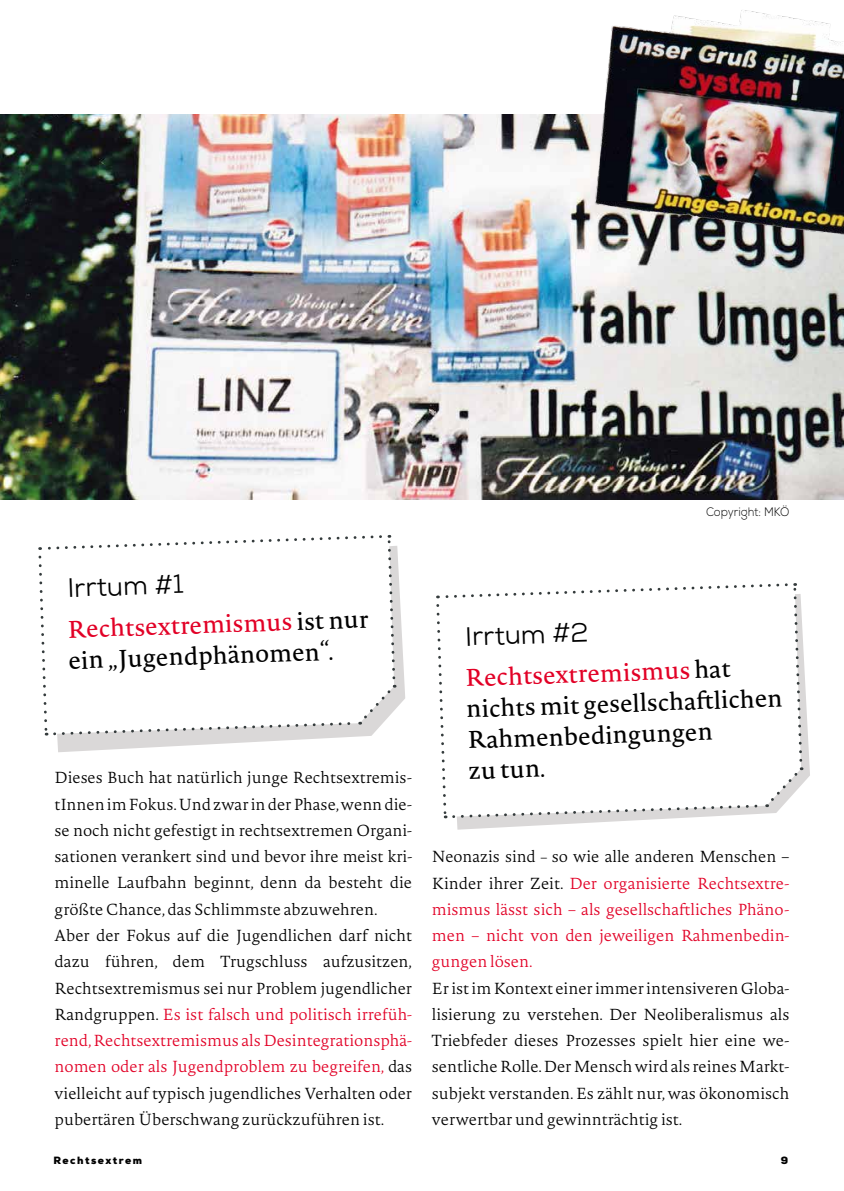
<style>
.page{position:relative;width:844px;height:1191px;background:#fff}
.page>*{position:absolute;margin:0;border:0;box-sizing:border-box;transform-origin:0 0}
.t1{font:26.6px "Nexa";color:#000}
.t2{font:23.8px/31px "Novel Pro";color:#000}
.t3{font:200 15.75px/26.2px "Novel Pro";color:#000}
.t4{font:200 15.75px/26.2px "Novel Pro";color:#e20026;text-align:justify}
.t5{font:300 12.25px "Nexa";color:#000;scale:.93 1}
.t6{font:900 10.5px "Nexa";letter-spacing:.14em;color:#000}
.s1{color:#e20026}
.s2{color:#000}
.s3{font-size:14px;color:#000}
</style>
<div class="page">
<img style="left:1px;top:114px;width:842px;height:386px">
<img style="left:573px;top:10px;width:270px;height:239px">
<svg style="left:57px;top:546px;width:348px;height:206px"></svg>
<svg style="left:38px;top:535px;width:358px;height:201px"></svg>
<svg style="left:457px;top:646px;width:352px;height:183px"></svg>
<svg style="left:436px;top:583px;width:367px;height:236px"></svg>
<img style="left:0;top:114px;width:1px;height:508px">
<p class="t5" style="left:705px;top:505px;width:91px">Copyright: MKÖ</p>
<h1 class="t1" style="left:67px;top:571px;width:118px;rotate:-2deg">Irrtum #1</h1>
<h2 class="t2" style="left:67px;top:613px;width:303px;rotate:-2deg"><span class="s1">Rechtsextremismus</span> ist nur ein „Jugendphänomen“.</h2>
<p class="t3" style="left:55px;top:764px;width:359px">Dieses Buch hat natürlich junge Rechtsextremis&shy;tInnen im Fokus. Und zwar in der Phase, wenn die&shy;se noch nicht gefestigt in rechtsextremen Organi&shy;sationen verankert sind und bevor ihre meist kri&shy;minelle Laufbahn beginnt, denn da besteht die größte Chance, das Schlimmste abzuwehren.<br>Aber der Fokus auf die Jugendlichen darf nicht dazu führen, dem Trugschluss aufzusitzen, Rechtsextremismus sei nur Problem jugendlicher Randgruppen. <span class="s1">Es ist falsch und politisch irrefüh&shy;rend, Rechtsextremismus als Desintegrationsphä&shy;nomen oder als Jugendproblem zu begreifen,</span> das vielleicht auf typisch jugendliches Verhalten oder pubertären Überschwang zurückzuführen ist.</p>
<h1 class="t1" style="left:464px;top:619px;width:125px;rotate:-2deg">Irrtum #2</h1>
<h2 class="t2" style="left:464px;top:661px;width:318px;rotate:-2deg"><span class="s1">Rechtsextremismus</span> hat nichts mit gesellschaft lichen<br>Rahmenbedingungen<br>zu tun.</h2>
<p class="t4" style="left:432px;top:843px;width:359px"><span class="s2">Neonazis sind</span> <span class="s3">–</span> <span class="s2">so wie alle anderen Menschen – Kinder ihrer Zeit.</span> Der organisierte Rechtsextre&shy;mismus lässt sich – als gesellschaftliches Phäno&shy;men – nicht von den jeweiligen Rahmenbedin&shy;gungen lösen.</p>
<p class="t3" style="left:432px;top:974px;width:359px;text-align:justify">Er ist im Kontext einer immer intensiveren Globa&shy;lisierung zu verstehen. Der Neoliberalismus als Triebfeder dieses Prozesses spielt hier eine we&shy;sentliche Rolle. Der Mensch wird als reines Markt&shy;subjekt verstanden. Es zählt nur, was ökonomisch verwertbar und gewinnträchtig ist.</p>
<p class="t6" style="left:54px;top:1153px;width:90px">Rechtsextrem</p>
<p class="t6" style="left:780px;top:1153px;width:9px">9</p>
</div>
